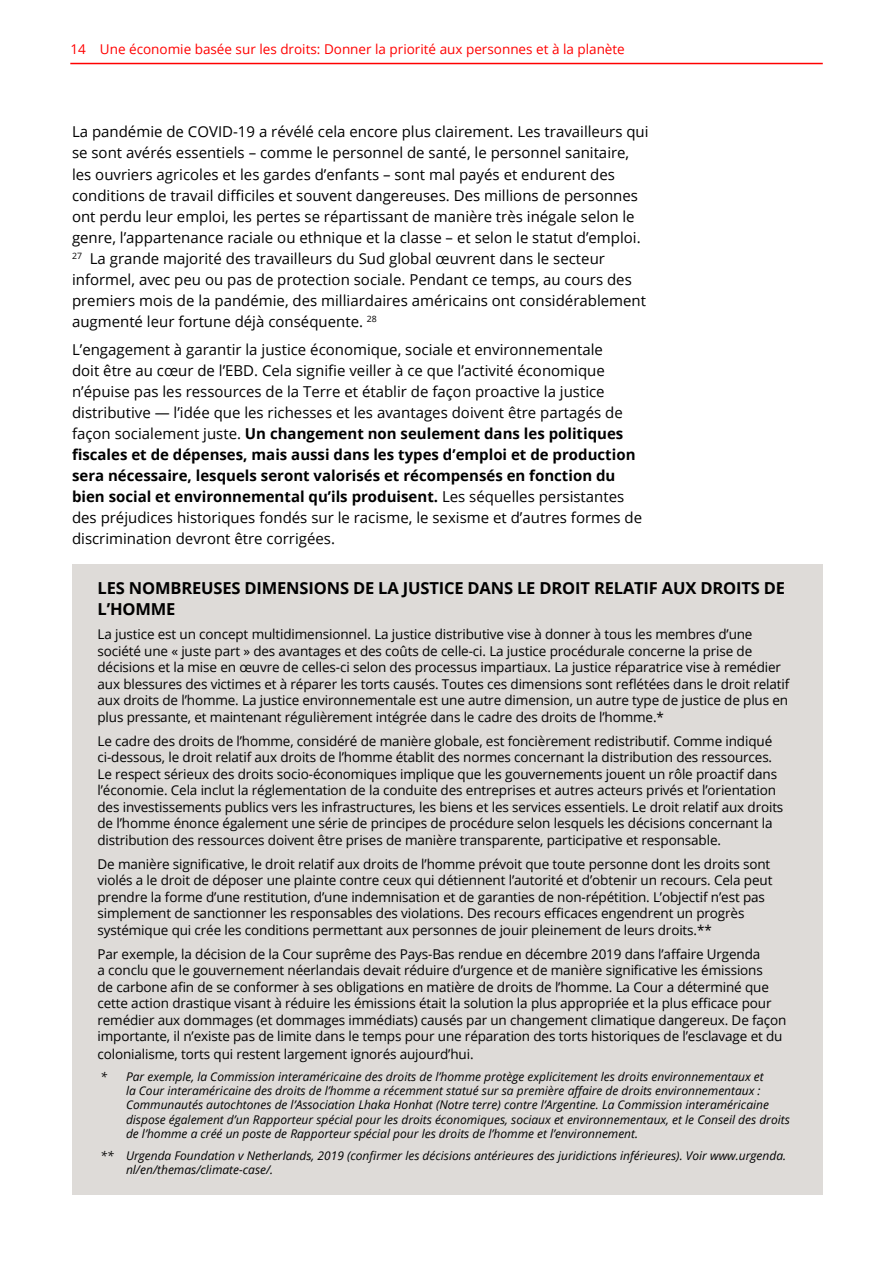
<style>
.page{position:relative;width:893px;height:1263px;background:#fff}
.page>*{position:absolute;margin:0;border:0;box-sizing:border-box;transform-origin:0 0}
.t1{font:700 16.5px/21px "Open Sans";letter-spacing:-.01em;color:#000}
.t2{font:15px/21px "Open Sans";color:#000}
.t3{font:13.5px/16.5px "Open Sans";letter-spacing:-.01em;color:#000}
.t4{font:13.5px "Open Sans";color:#f00}
.t5{font:italic 12px/14.2px "Open Sans";color:#000}
.s1{font-weight:700}
</style>
<div class="page">
<hr style="left:70px;top:63px;width:753px;height:1px;background:#f00">
<div style="left:72px;top:565px;width:751px;height:630px;background:#dedbd8"></div>
<p class="t4" style="left:70px;top:40px;width:556px">14 Une économie basée sur les droits: Donner la priorité aux personnes et à la planète</p>
<p class="t2" style="left:72px;top:121px;width:578px">La pandémie de COVID-19 a révélé cela encore plus clairement. Les travailleurs qui se sont avérés essentiels – comme le personnel de santé, le personnel sanitaire, les ouvriers agricoles et les gardes d’enfants – sont mal payés et endurent des conditions de travail difficiles et souvent dangereuses. Des millions de personnes ont perdu leur emploi, les pertes se répartissant de manière très inégale selon le genre, l’appartenance raciale ou ethnique et la classe – et selon le statut d’emploi.<br><sup>27</sup> La grande majorité des travailleurs du Sud global œuvrent dans le secteur informel, avec peu ou pas de protection sociale. Pendant ce temps, au cours des premiers mois de la pandémie, des milliardaires américains ont considérablement augmenté leur fortune déjà conséquente. <sup>28</sup></p>
<p class="t2" style="left:72px;top:339px;width:572px">L’engagement à garantir la justice économique, sociale et environnementale<br>doit être au cœur de l’EBD. Cela signifie veiller à ce que l’activité économique n’épuise pas les ressources de la Terre et établir de façon proactive la justice distributive — l’idée que les richesses et les avantages doivent être partagés de façon socialement juste. <span class="s1">Un changement non seulement dans les politiques fiscales et de dépenses, mais aussi dans les types d’emploi et de production sera nécessaire, lesquels seront valorisés et récompensés en fonction du bien social et environnemental qu’ils produisent.</span> Les séquelles persistantes des préjudices historiques fondés sur le racisme, le sexisme et d’autres formes de discrimination devront être corrigées.</p>
<p class="t1" style="left:98px;top:577px;width:689px">LES NOMBREUSES DIMENSIONS DE LA JUSTICE DANS LE DROIT RELATIF AUX DROITS DE<br>L’HOMME</p>
<p class="t3" style="left:98px;top:625px;width:693px">La justice est un concept multidimensionnel. La justice distributive vise à donner à tous les membres d’une société une « juste part » des avantages et des coûts de celle-ci. La justice procédurale concerne la prise de décisions et la mise en œuvre de celles-ci selon des processus impartiaux. La justice réparatrice vise à remédier aux blessures des victimes et à réparer les torts causés. Toutes ces dimensions sont reflétées dans le droit relatif aux droits de l’homme. La justice environnementale est une autre dimension, un autre type de justice de plus en plus pressante, et maintenant régulièrement intégrée dans le cadre des droits de l’homme.*</p>
<p class="t3" style="left:98px;top:732px;width:687px">Le cadre des droits de l’homme, considéré de manière globale, est foncièrement redistributif. Comme indiqué ci-dessous, le droit relatif aux droits de l’homme établit des normes concernant la distribution des ressources.<br>Le respect sérieux des droits socio-économiques implique que les gouvernements jouent un rôle proactif dans l’économie. Cela inclut la réglementation de la conduite des entreprises et autres acteurs privés et l’orientation des investissements publics vers les infrastructures, les biens et les services essentiels. Le droit relatif aux droits de l’homme énonce également une série de principes de procédure selon lesquels les décisions concernant la distribution des ressources doivent être prises de manière transparente, participative et responsable.</p>
<p class="t3" style="left:98px;top:855px;width:676px">De manière significative, le droit relatif aux droits de l’homme prévoit que toute personne dont les droits sont violés a le droit de déposer une plainte contre ceux qui détiennent l’autorité et d’obtenir un recours. Cela peut prendre la forme d’une restitution, d’une indemnisation et de garanties de non-répétition. L’objectif n’est pas simplement de sanctionner les responsables des violations. Des recours efficaces engendrent un progrès systémique qui crée les conditions permettant aux personnes de jouir pleinement de leurs droits.**</p>
<p class="t3" style="left:98px;top:945px;width:691px">Par exemple, la décision de la Cour suprême des Pays-Bas rendue en décembre 2019 dans l’affaire Urgenda<br>a conclu que le gouvernement néerlandais devait réduire d’urgence et de manière significative les émissions<br>de carbone afin de se conformer à ses obligations en matière de droits de l’homme. La Cour a déterminé que cette action drastique visant à réduire les émissions était la solution la plus appropriée et la plus efficace pour remédier aux dommages (et dommages immédiats) causés par un changement climatique dangereux. De façon importante, il n’existe pas de limite dans le temps pour une réparation des torts historiques de l’esclavage et du</p>
<p class="t3" style="left:98px;top:1045px;width:378px">colonialisme, torts qui restent largement ignorés aujourd’hui.</p>
<p class="t5" style="left:126px;top:1069px;width:665px;text-indent:-26px">* Par exemple, la Commission interaméricaine des droits de l’homme protège explicitement les droits environnementaux et<br>la Cour interaméricaine des droits de l’homme a récemment statué sur sa première affaire de droits environnementaux :<br>Communautés autochtones de l’Association Lhaka Honhat (Notre terre) contre l’Argentine. La Commission interaméricaine dispose également d’un Rapporteur spécial pour les droits économiques, sociaux et environnementaux, et le Conseil des droits de l’homme a créé un poste de Rapporteur spécial pour les droits de l’homme et l’environnement.</p>
<p class="t5" style="left:126px;top:1148px;width:662px;text-indent:-26px">** Urgenda Foundation v Netherlands, 2019 (confirmer les décisions antérieures des juridictions inférieures). Voir www.urgenda. nl/en/themas/climate-case/.</p>
</div>
